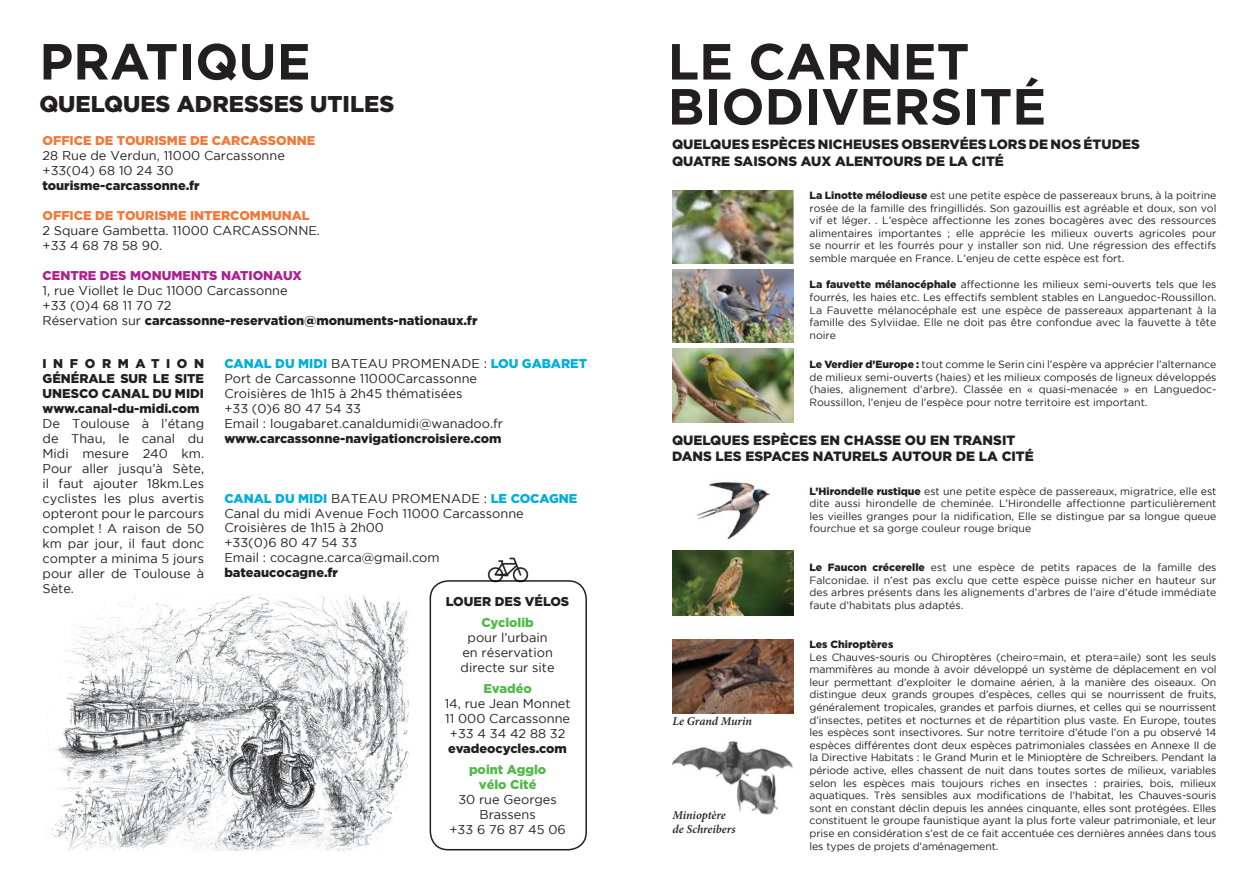
<style>
.page{position:relative;width:1259px;height:893px;background:#fff}
.page>*{position:absolute;margin:0;border:0;box-sizing:border-box;transform-origin:0 0}
.t1{font:700 50.7px/45px "Gotham";color:#231f20}
.t2{font:900 22.8px "Gotham";color:#231f20}
.t3{font:900 13.5px/16.5px "Gotham";color:#231f20}
.t4{font:12.75px/15px "Gotham";color:#231f20}
.t5{font:900 12.75px/15px "Gotham";color:#231f20;text-align:justify}
.t6{font:900 12.75px "Gotham";color:#f37736}
.t7{font:900 12.75px/15px "Gotham";color:#51b948;text-align:center}
.t8{font:900 12.75px "Gotham";color:#ad208e}
.t9{font:italic 600 12px/14.4px "Minion Pro";letter-spacing:-.01em;color:#231f20}
.t10{font:10.5px/12.6px "Gotham";color:#231f20;text-align:justify}
.t11{font:900 10.5px "Gotham";color:#231f20}
.s1{font-weight:900}
.s2{font-weight:900;color:#00aedc}
</style>
<div class="page">
<img style="left:48px;top:595px;width:361px;height:256px">
<img style="left:672px;top:190px;width:121px;height:74px">
<img style="left:672px;top:269px;width:121px;height:74px">
<img style="left:672px;top:349px;width:121px;height:73px">
<img style="left:696px;top:482px;width:74px;height:58px">
<img style="left:672px;top:551px;width:121px;height:65px">
<img style="left:672px;top:640px;width:121px;height:73px">
<img style="left:673px;top:741px;width:119px;height:74px">
<div style="left:429px;top:580px;width:158px;height:270px;border:2px solid #231f20;border-radius:18px"></div>
<img style="left:487px;top:557px;width:42px;height:26px">
<h1 class="t1" style="left:39px;top:38px;width:273px">PRATIQUE</h1>
<h2 class="t2" style="left:39px;top:91px;width:356px">QUELQUES ADRESSES UTILES</h2>
<p class="t6" style="left:43px;top:133px;width:274px">OFFICE DE TOURISME DE CARCASSONNE</p>
<p class="t4" style="left:43px;top:148px;width:244px">28 Rue de Verdun, 11000 Carcassonne +33(04) 68 10 24 30</p>
<p class="t5" style="left:43px;top:178px;width:159px">tourisme-carcassonne.fr</p>
<p class="t6" style="left:43px;top:208px;width:269px">OFFICE DE TOURISME INTERCOMMUNAL</p>
<p class="t4" style="left:43px;top:223px;width:279px">2 Square Gambetta. 11000 CARCASSONNE. +33 4 68 78 58 90.</p>
<p class="t8" style="left:43px;top:268px;width:261px">CENTRE DES MONUMENTS NATIONAUX</p>
<p class="t4" style="left:43px;top:283px;width:436px">1, rue Viollet le Duc 11000 Carcassonne<br>+33 (0)4 68 11 70 72<br>Réservation sur <span class="s1">carcassonne-reservation@monuments-nationaux.fr</span></p>
<p class="t4" style="left:224px;top:355px;width:364px"><span class="s2">CANAL DU MIDI</span> BATEAU PROMENADE : <span class="s2">LOU GABARET </span>Port de Carcassonne 11000Carcassonne<br>Croisières de 1h15 à 2h45 thématisées<br>+33 (0)6 80 47 54 33<br>Email : lougabaret.canaldumidi@wanadoo.fr</p>
<p class="t5" style="left:224px;top:430px;width:279px">www.carcassonne-navigationcroisiere.com</p>
<p class="t5" style="left:43px;top:355px;width:163px">INFORMATION GÉNÉRALE SUR LE SITE UNESCO CANAL DU MIDI www.canal-du-midi.com</p>
<p class="t4" style="left:43px;top:415px;width:163px;text-align:justify">De Toulouse à l’étang de Thau, le canal du Midi mesure 240 km.<br>Pour aller jusqu’à Sète, il faut ajouter 18km.Les cyclistes les plus avertis opteront pour le parcours complet ! A raison de 50 km par jour, il faut donc compter a minima 5 jours pour aller de Toulouse à Sète.</p>
<p class="t4" style="left:224px;top:490px;width:354px"><span class="s2">CANAL DU MIDI</span> BATEAU PROMENADE : <span class="s2">LE COCAGNE<br></span>Canal du midi Avenue Foch 11000 Carcassonne<br>Croisières de 1h15 à 2h00<br>+33(0)6 80 47 54 33<br>Email : cocagne.carca@gmail.com</p>
<p class="t5" style="left:224px;top:565px;width:115px">bateaucocagne.fr</p>
<p class="t5" style="left:446px;top:594px;width:125px">LOUER DES VÉLOS</p>
<p class="t7" style="left:481px;top:615px;width:54px">Cyclolib</p>
<p class="t4" style="left:461px;top:630px;width:95px;text-align:center">pour l’urbain en réservation directe sur site</p>
<p class="t7" style="left:483px;top:681px;width:50px">Evadéo</p>
<p class="t4" style="left:445px;top:696px;width:127px;text-align:center">14, rue Jean Monnet<br>11 000 Carcassonne +33 4 34 42 88 32</p>
<p class="t5" style="left:448px;top:741px;width:120px">evadeocycles.com</p>
<p class="t7" style="left:469px;top:762px;width:79px">point Agglo vélo Cité</p>
<p class="t4" style="left:449px;top:792px;width:118px;text-align:center">30 rue Georges<br>Brassens<br>+33 6 76 87 45 06</p>
<h1 class="t1" style="left:668px;top:38px;width:380px">LE CARNET<br>BIODIVERSITÉ</h1>
<p class="t3" style="left:672px;top:136px;width:469px">QUELQUES ESPÈCES NICHEUSES OBSERVÉES LORS DE NOS ÉTUDES<br>QUATRE SAISONS AUX ALENTOURS DE LA CITÉ</p>
<p class="t10" style="left:809px;top:189px;width:408px"><span class="s1">La Linotte mélodieuse</span> est une petite espèce de passereaux bruns, à la poitrine rosée de la famille des fringillidés. Son gazouillis est agréable et doux, son vol vif et léger. . L’espèce affectionne les zones bocagères avec des ressources alimentaires importantes ; elle apprécie les milieux ouverts agricoles pour se nourrir et les fourrés pour y installer son nid. Une régression des effectifs semble marquée en France. L’enjeu de cette espèce est fort.</p>
<p class="t10" style="left:809px;top:278px;width:408px"><span class="s1">La fauvette mélanocéphale</span> affectionne les milieux semi-ouverts tels que les fourrés, les haies etc. Les effectifs semblent stables en Languedoc-Roussillon.<br>La Fauvette mélanocéphale est une espèce de passereaux appartenant à la famille des Sylviidae. Elle ne doit pas être confondue avec la fauvette à tête noire</p>
<p class="t10" style="left:809px;top:358px;width:408px"><span class="s1">Le Verdier d’Europe :</span> tout comme le Serin cini l’espère va apprécier l’alternance de milieux semi-ouverts (haies) et les milieux composés de ligneux développés (haies, alignement d’arbre). Classée en « quasi-menacée » en Languedoc-Roussillon, l’enjeu de l’espèce pour notre territoire est important.</p>
<p class="t3" style="left:672px;top:431px;width:363px">QUELQUES ESPÈCES EN CHASSE OU EN TRANSIT<br>DANS LES ESPACES NATURELS AUTOUR DE LA CITÉ</p>
<p class="t9" style="left:672px;top:713px;width:81px">Le Grand Murin</p>
<p class="t9" style="left:672px;top:808px;width:65px">Minioptère de Schreibers</p>
<p class="t10" style="left:809px;top:484px;width:408px"><span class="s1">L’Hirondelle rustique</span> est une petite espèce de passereaux, migratrice, elle est dite aussi hirondelle de cheminée. L’Hirondelle affectionne particulièrement les vieilles granges pour la nidification, Elle se distingue par sa longue queue fourchue et sa gorge couleur rouge brique</p>
<p class="t10" style="left:809px;top:561px;width:408px"><span class="s1">Le Faucon crécerelle</span> est une espèce de petits rapaces de la famille des Falconidae. il n’est pas exclu que cette espèce puisse nicher en hauteur sur des arbres présents dans les alignements d’arbres de l’aire d’étude immédiate faute d’habitats plus adaptés.</p>
<p class="t11" style="left:809px;top:638px;width:85px">Les Chiroptères</p>
<p class="t10" style="left:809px;top:650px;width:408px">Les Chauves-souris ou Chiroptères (cheiro=main, et ptera=aile) sont les seuls mammifères au monde à avoir développé un système de déplacement en vol leur permettant d’exploiter le domaine aérien, à la manière des oiseaux. On distingue deux grands groupes d’espèces, celles qui se nourrissent de fruits, généralement tropicales, grandes et parfois diurnes, et celles qui se nourrissent d’insectes, petites et nocturnes et de répartition plus vaste. En Europe, toutes les espèces sont insectivores. Sur notre territoire d’étude l’on a pu observé 14 espèces différentes dont deux espèces patrimoniales classées en Annexe II de la Directive Habitats : le Grand Murin et le Minioptère de Schreibers. Pendant la période active, elles chassent de nuit dans toutes sortes de milieux, variables selon les espèces mais toujours riches en insectes : prairies, bois, milieux aquatiques. Très sensibles aux modifications de l’habitat, les Chauves-souris sont en constant déclin depuis les années cinquante, elles sont protégées. Elles constituent le groupe faunistique ayant la plus forte valeur patrimoniale, et leur prise en considération s’est de ce fait accentuée ces dernières années dans tous les types de projets d’aménagement.</p>
</div>
